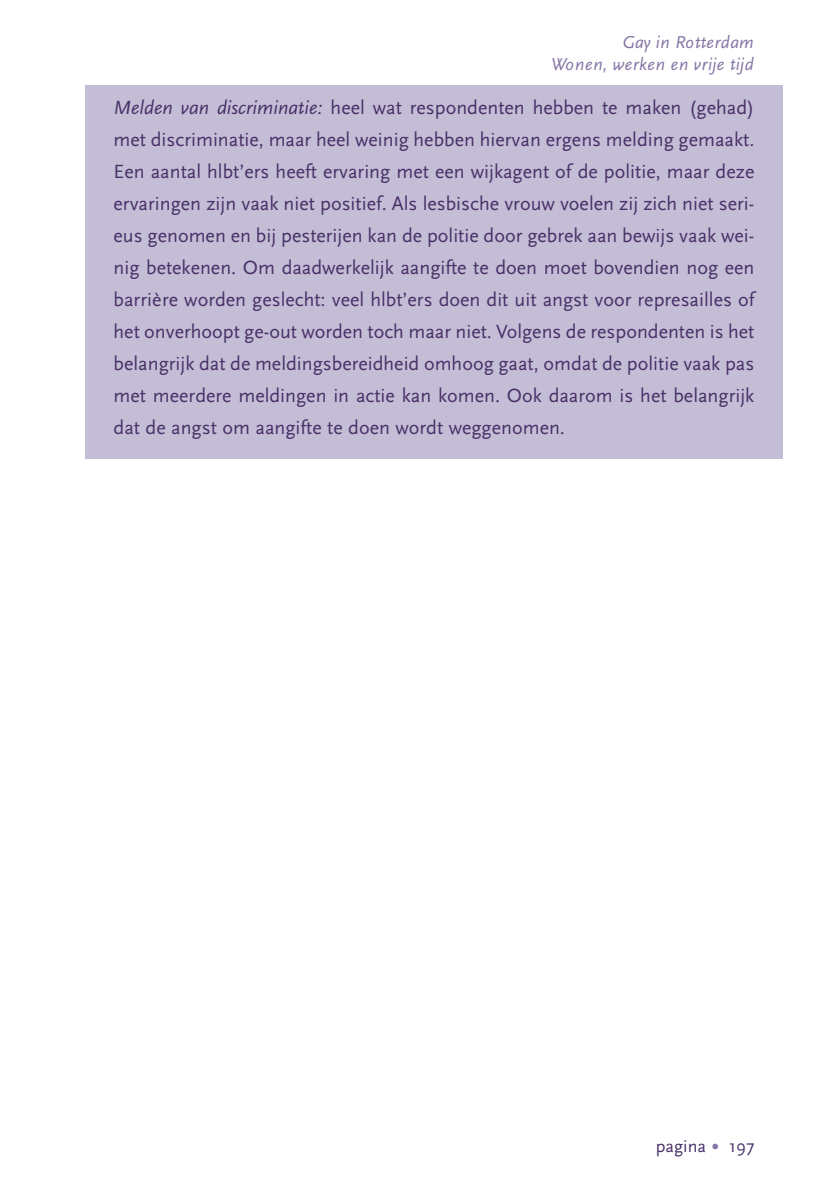
<style>
.page{position:relative;width:839px;height:1190px;background:#fff}
.page>*{position:absolute;margin:0;border:0;box-sizing:border-box;transform-origin:0 0}
.t1{font:20px/32px "Scala Sans";color:#483168;text-align:justify}
.t2{font:italic 18px/22.6px "Scala Sans";letter-spacing:.025em;color:#8576a5;text-align:right}
.t3{font:18px "Scala Sans";color:#483168}
.s1{font-style:italic}
.s2{font-style:inherit}
.s3{font-size:24px;color:#8576a5}
</style>
<div class="page">
<div style="left:85px;top:85px;width:698px;height:374px;background:#c4bdd6"></div>
<p class="t2" style="left:551px;top:30px;width:204px">Gay in Rotterdam<br>Wonen, werken en vrije tijd</p>
<p class="t1" style="left:114px;top:93px;width:642px"><span class="s1">Melden van discriminatie:</span> heel wat respondenten hebben te maken (gehad) met discriminatie, maar heel weinig hebben hiervan ergens melding gemaakt.<br>Een aantal hlbt’ers heeft ervaring met een wijkagent of de politie, maar deze ervaringen zijn vaak niet positief. Als lesbische vrouw voelen zij zich niet seri&shy;eus genomen en bij pesterijen kan de politie door gebrek aan bewijs vaak wei&shy;nig betekenen. Om daadwerkelijk aangifte te doen moet bovendien nog een barri<span class="s2">è</span>re worden geslecht: veel hlbt’ers doen dit uit angst voor represailles of het onverhoopt ge-out worden toch maar niet. Volgens de respondenten is het belangrijk dat de meldingsbereidheid omhoog gaat, omdat de politie vaak pas met meerdere meldingen in actie kan komen. Ook daarom is het belangrijk dat de angst om aangifte te doen wordt weggenomen.</p>
<p class="t3" style="left:656px;top:1135px;width:100px">pagina <span class="s3">•</span> 197</p>
</div>
